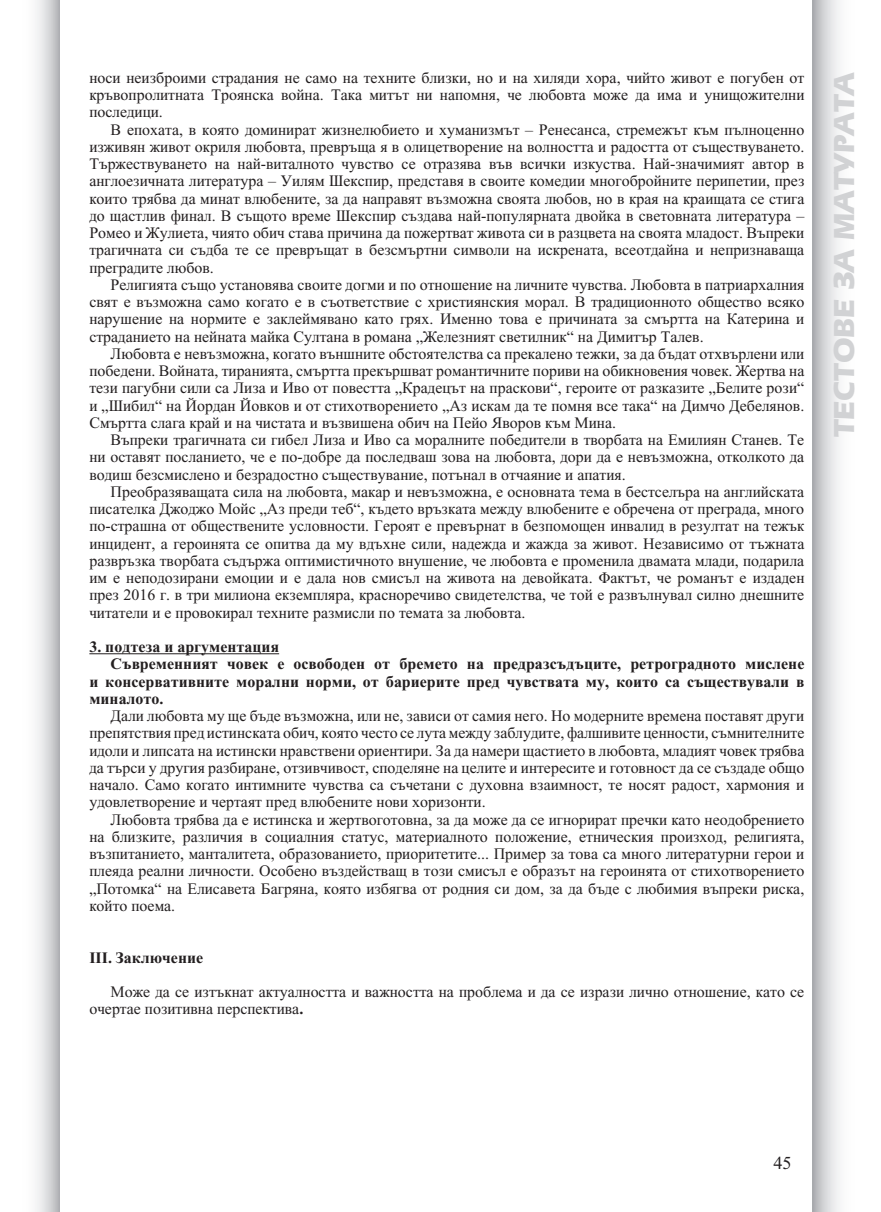
<style>
.page{position:relative;width:881px;height:1212px;background:#fff}
.page>*{position:absolute;margin:0;border:0;box-sizing:border-box;transform-origin:0 0}
.t1{font:700 30px "SP Era";color:#d1d2d4}
.t2{font:18px "SP Time ML";color:#231f20}
.t3{font:15.75px/17.2px "SP Time ML";color:#231f20;text-align:justify}
.t4{font:700 15.75px "SP Time ML";color:#231f20}
.s1{font-weight:700}
</style>
<div class="page">
<svg style="left:812px;top:0;width:28px;height:1212px;background:#d0d1d3"></svg>
<svg style="left:36px;top:0;width:24px;height:1212px"></svg>
<hr style="left:89px;top:653px;width:190px;height:1px;background:#231f20">
<p class="t3" style="left:89px;top:68px;width:716px">носи неизброими страдания не само на техните близки, но и на хиляди хора, чийто живот е погубен от кръвопролитната Троянска война. Така митът ни напомня, че любовта може да има и унищожителни последици.</p>
<p class="t3" style="left:89px;top:120px;width:716px;text-indent:21px">В епохата, в която доминират жизнелюбието и хуманизмът – Ренесанса, стремежът към пълноценно изживян живот окриля любовта, превръща я в олицетворение на волността и радостта от съществуването.<br>Тържествуването на най-виталното чувство се отразява във всички изкуства. Най-значимият автор в англоезичната литература – Уилям Шекспир, представя в своите комедии многобройните перипетии, през които трябва да минат влюбените, за да направят възможна своята любов, но в края на краищата се стига до щастлив финал. В същото време Шекспир създава най-популярната двойка в световната литература – Ромео и Жулиета, чиято обич става причина да пожертват живота си в разцвета на своята младост. Въпреки трагичната си съдба те се превръщат в безсмъртни символи на искрената, всеотдайна и непризнаваща преградите любов.</p>
<p class="t3" style="left:89px;top:275px;width:716px;text-indent:21px">Религията също установява своите догми и по отношение на личните чувства. Любовта в патриархалния свят е възможна само когато е в съответствие с християнския морал. В традиционното общество всяко нарушение на нормите е заклеймявано като грях. Именно това е причината за смъртта на Катерина и страданието на нейната майка Султана в романа „Железният светилник“ на Димитър Талев.</p>
<p class="t3" style="left:89px;top:344px;width:716px;text-indent:21px">Любовта е невъзможна, когато външните обстоятелства са прекалено тежки, за да бъдат отхвърлени или победени. Войната, тиранията, смъртта прекършват романтичните пориви на обикновения човек. Жертва на тези пагубни сили са Лиза и Иво от повестта „Крадецът на праскови“, героите от разказите „Белите рози“ и „Шибил“ на Йордан Йовков и от стихотворението „Аз искам да те помня все така“ на Димчо Дебелянов.<br>Смъртта слага край и на чистата и възвишена обич на Пейо Яворов към Мина.</p>
<p class="t3" style="left:89px;top:431px;width:716px;text-indent:21px">Въпреки трагичната си гибел Лиза и Иво са моралните победители в творбата на Емилиян Станев. Те ни оставят посланието, че е по-добре да последваш зова на любовта, дори да е невъзможна, отколкото да водиш безсмислено и безрадостно съществувание, потънал в отчаяние и апатия.</p>
<p class="t3" style="left:89px;top:482px;width:716px;text-indent:21px">Преобразяващата сила на любовта, макар и невъзможна, е основната тема в бестселъра на английската писателка Джоджо Мойс „Аз преди теб“, където връзката между влюбените е обречена от преграда, много по-страшна от обществените условности. Героят е превърнат в безпомощен инвалид в резултат на тежък инцидент, а героинята се опитва да му вдъхне сили, надежда и жажда за живот. Независимо от тъжната развръзка творбата съдържа оптимистичното внушение, че любовта е променила двамата млади, подарила им е неподозирани емоции и е дала нов смисъл на живота на девойката. Фактът, че романът е издаден през 2016 г. в три милиона екземпляра, красноречиво свидетелства, че той е развълнувал силно днешните читатели и е провокирал техните размисли по темата за любовта.</p>
<p class="t4" style="left:89px;top:636px;width:191px">3. подтеза и аргументация</p>
<p class="t4" style="left:111px;top:653px;width:695px">Съвременният човек е освободен от бремето на предразсъдъците, ретроградното мислене</p>
<p class="t4" style="left:89px;top:670px;width:716px">и консервативните морални норми, от бариерите пред чувствата му, които са съществували в</p>
<p class="t4" style="left:89px;top:687px;width:75px">миналото.</p>
<p class="t3" style="left:89px;top:706px;width:716px;text-indent:21px">Дали любовта му ще бъде възможна, или не, зависи от самия него. Но модерните времена поставят други препятствия пред истинската обич, която често се лута между заблудите, фалшивите ценности, съмнителните идоли и липсата на истински нравствени ориентири. За да намери щастието в любовта, младият човек трябва да търси у другия разбиране, отзивчивост, споделяне на целите и интересите и готовност да се създаде общо начало. Само когато интимните чувства са съчетани с духовна взаимност, те носят радост, хармония и удовлетворение и чертаят пред влюбените нови хоризонти.</p>
<p class="t3" style="left:89px;top:810px;width:716px;text-indent:21px">Любовта трябва да е истинска и жертвоготовна, за да може да се игнорират пречки като неодобрението на близките, различия в социалния статус, материалното положение, етническия произход, религията, възпитанието, манталитета, образованието, приоритетите... Пример за това са много литературни герои и плеяда реални личности. Особено въздействащ в този смисъл е образът на героинята от стихотворението „Потомка“ на Елисавета Багряна, която избягва от родния си дом, за да бъде с любимия въпреки риска, който поема.</p>
<p class="t4" style="left:89px;top:946px;width:115px">III. Заключение</p>
<p class="t3" style="left:89px;top:982px;width:716px;text-indent:21px">Може да се изтъкнат актуалността и важността на проблема и да се изрази лично отношение, като се очертае позитивна перспектива<span class="s1">.</span></p>
<h1 class="t1" style="left:826px;top:437px;width:368px;rotate:-90deg">ТЕСТОВЕ ЗА МАТУРАТА</h1>
<p class="t2" style="left:773px;top:1150px;width:20px">45</p>
</div>
